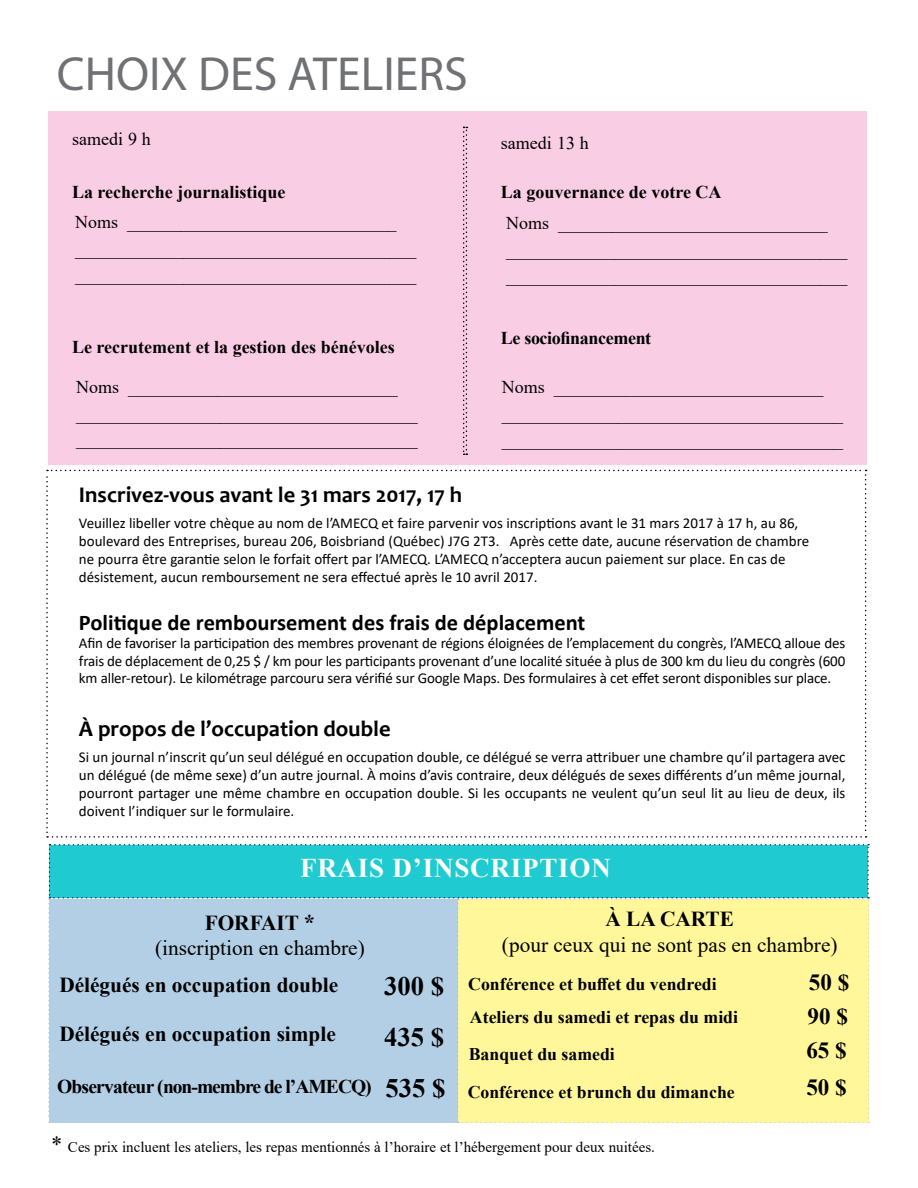
<style>
.page{position:relative;width:918px;height:1188px;background:#fff}
.page>*{position:absolute;margin:0;border:0;box-sizing:border-box;transform-origin:0 0}
.t1{font:48px "Myriad Pro";color:#707175}
.t2{font:700 27px "Times New Roman";letter-spacing:.03em;color:#fff}
.t3{font:700 26.7px "Times New Roman";color:#000}
.t4{font:700 23.1px "Times New Roman";color:#000}
.t5{font:700 22.5px "Candara";color:#000}
.t6{font:700 22.5px "Calibri";color:#000}
.t7{font:21.3px/25.7px "Times New Roman";color:#000;text-align:center}
.t8{font:700 21.3px "Times New Roman";color:#000}
.t9{font:700 19.5px "Times New Roman";letter-spacing:-.05em;color:#000}
.t10{font:18px/26.2px "Times New Roman";color:#000}
.t11{font:700 18px "Times New Roman";color:#000}
.t12{font:700 18px "Times New Roman";letter-spacing:-.02em;color:#000}
.t13{font:700 17.7px "Times New Roman";color:#000}
.t14{font:15px/18px "Calibri";color:#000;text-align:justify}
.t15{font:15px "Times New Roman";color:#000}
.s1{font-weight:700}
.s2{font-weight:700;font-size:22.5px}
.s3{font-size:26.7px}
.s4{font-size:22.5px}
</style>
<div class="page">
<svg style="left:46px;top:470px;width:821px;height:368px"></svg>
<div style="left:48px;top:111px;width:818px;height:354px;background:#f9cde4"></div>
<svg style="left:48px;top:844px;width:822px;height:279px;background:#b5dec2"></svg>
<svg style="left:463px;top:127px;width:4px;height:328px"></svg>
<h1 class="t1" style="left:57px;top:44px;width:413px">CHOIX DES ATELIERS</h1>
<p class="t10" style="left:72px;top:126px;width:80px">samedi 9 h</p>
<p class="t11" style="left:72px;top:179px;width:215px">La recherche journalistique</p>
<p class="t10" style="left:75px;top:209px;width:343px">Noms ______________________________ ______________________________________ ______________________________________</p>
<p class="t11" style="left:72px;top:334px;width:324px">Le recrutement et la gestion des bénévoles</p>
<p class="t10" style="left:501px;top:129px;width:89px">samedi 13 h</p>
<p class="t11" style="left:501px;top:179px;width:222px">La gouvernance de votre CA</p>
<p class="t10" style="left:506px;top:210px;width:343px">Noms ______________________________ ______________________________________ ______________________________________</p>
<p class="t12" style="left:501px;top:325px;width:152px">Le sociofinancement</p>
<p class="t10" style="left:76px;top:373px;width:343px">Noms ______________________________ ______________________________________ ______________________________________</p>
<p class="t10" style="left:502px;top:373px;width:343px">Noms ______________________________ ______________________________________ ______________________________________</p>
<h3 class="t5" style="left:79px;top:481px;width:385px">Inscrivez-vous avant le 31 mars 2017, 17 h</h3>
<p class="t14" style="left:79px;top:513px;width:732px;text-align:left">Veuillez libeller votre chèque au nom de l’AMECQ et faire parvenir vos inscriptions avant le 31 mars 2017 à 17 h, au 86, boulevard des Entreprises, bureau 206, Boisbriand (Québec) J7G 2T3. Après cette date, aucune réservation de chambre ne pourra être garantie selon le forfait offert par l’AMECQ. L’AMECQ n’acceptera aucun paiement sur place. En cas de désistement, aucun remboursement ne sera effectué après le 10 avril 2017.</p>
<h3 class="t6" style="left:79px;top:607px;width:508px">Politique de remboursement des frais de déplacement</h3>
<p class="t14" style="left:79px;top:634px;width:768px;line-height:17.5px">Afin de favoriser la participation des membres provenant de régions éloignées de l’emplacement du congrès, l’AMECQ alloue des frais de déplacement de 0,25 $ / km pour les participants provenant d’une localité située à plus de 300 km du lieu du congrès (600 km aller-retour). Le kilométrage parcouru sera vérifié sur Google Maps. Des formulaires à cet effet seront disponibles sur place.</p>
<h3 class="t5" style="left:79px;top:715px;width:313px">À propos de l’occupation double</h3>
<p class="t14" style="left:79px;top:748px;width:768px">Si un journal n’inscrit qu’un seul délégué en occupation double, ce délégué se verra attribuer une chambre qu’il partagera avec un délégué (de même sexe) d’un autre journal. À moins d’avis contraire, deux délégués de sexes différents d’un même journal, pourront partager une même chambre en occupation double. Si les occupants ne veulent qu’un seul lit au lieu de deux, ils doivent l’indiquer sur le formulaire.</p>
<h2 class="t2" style="left:300px;top:849px;width:312px">FRAIS D’INSCRIPTION</h2>
<h3 class="t7" style="left:155px;top:909px;width:211px"><span class="s1">FORFAIT</span> <span class="s2">* </span>(inscription en chambre)</h3>
<h3 class="t8" style="left:59px;top:970px;width:280px">Délégués en occupation double</h3>
<h3 class="t3" style="left:384px;top:966px;width:61px">300 $</h3>
<h3 class="t8" style="left:59px;top:1018px;width:278px">Délégués en occupation simple</h3>
<h3 class="t3" style="left:384px;top:1018px;width:61px">435 $</h3>
<h3 class="t9" style="left:57px;top:1073px;width:390px">Observateur (non-membre de l’AMECQ) <span class="s3">535 $</span></h3>
<h3 class="t8" style="left:606px;top:903px;width:130px">À LA CARTE</h3>
<h3 class="t7" style="left:502px;top:931px;width:337px">(pour ceux qui ne sont pas en chambre)</h3>
<p class="t13" style="left:468px;top:972px;width:250px">Conférence et buffet du vendredi</p>
<h3 class="t4" style="left:809px;top:966px;width:42px">50 $</h3>
<p class="t13" style="left:470px;top:1005px;width:270px">Ateliers du samedi et repas du midi</p>
<h3 class="t4" style="left:808px;top:1000px;width:42px">90 $</h3>
<p class="t13" style="left:469px;top:1041px;width:148px">Banquet du samedi</p>
<h3 class="t4" style="left:806px;top:1034px;width:42px">65 $</h3>
<p class="t13" style="left:468px;top:1079px;width:269px">Conférence et brunch du dimanche</p>
<h3 class="t4" style="left:806px;top:1071px;width:42px">50 $</h3>
<p class="t15" style="left:51px;top:1137px;width:605px"><span class="s4">*</span> Ces prix incluent les ateliers, les repas mentionnés à l’horaire et l’hébergement pour deux nuitées.</p>
</div>
